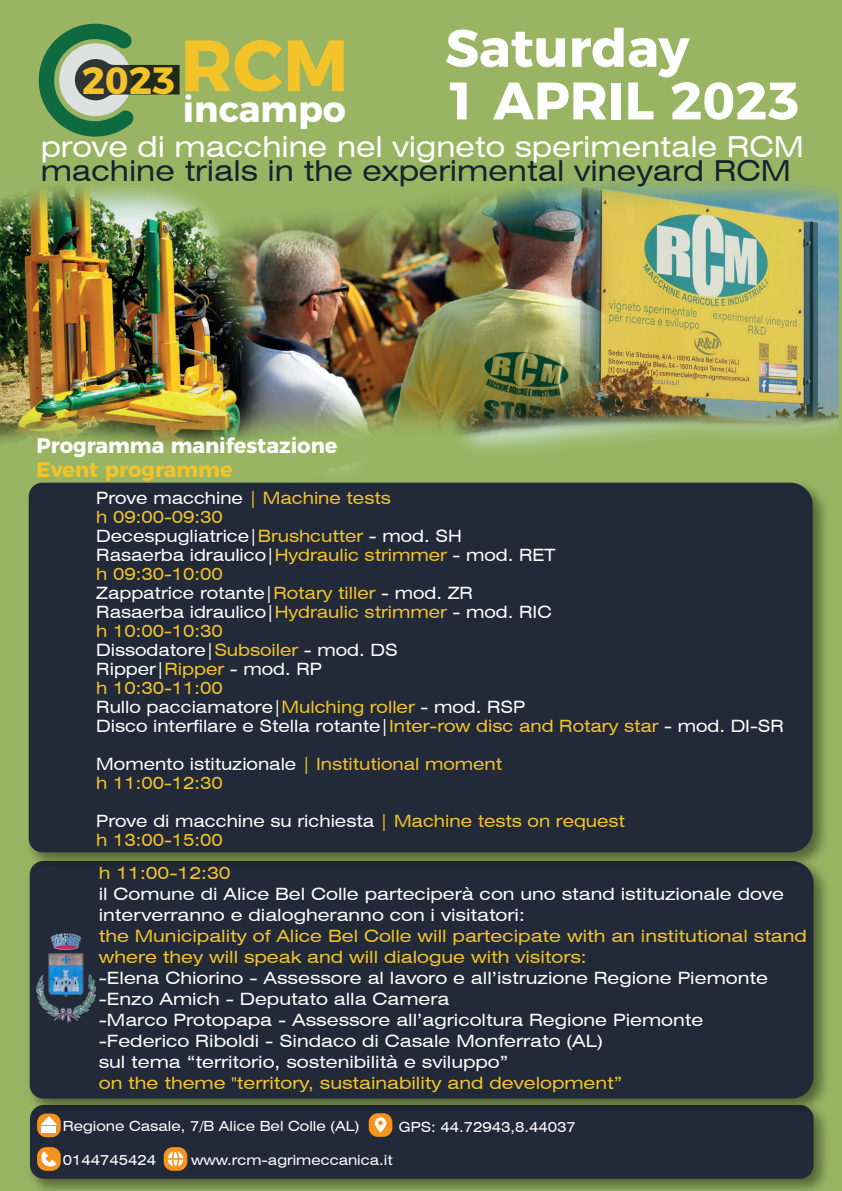
<style>
.page{position:relative;width:842px;height:1191px;background:#fff}
.page>*{position:absolute;margin:0;border:0;box-sizing:border-box;transform-origin:0 0}
.t1{font:700 72.4px "Montserrat";color:#f2c429}
.t2{font:700 52.6px/52.6px "Montserrat";color:#fff}
.t3{font:700 38px "Montserrat";color:#f2c429}
.t4{font:700 36.2px "Montserrat";color:#fff}
.t5{font:expanded 28.9px "Swiss 721 BT";color:#122331}
.t6{font:expanded 28.9px "Swiss 721 BT";color:#fff}
.t7{font:700 21px "Montserrat";color:#fff}
.t8{font:700 21px "Montserrat";color:#f2c429}
.t9{font:expanded 17px/19px "Swiss 721 BT";color:#fff}
.t10{font:expanded 17px/21px "Swiss 721 BT";color:#fff;scale:1.04 1}
.t11{font:expanded 17px/21px "Swiss 721 BT";color:#f2c429;scale:1.04 1}
.t12{font:expanded 17px/19px "Swiss 721 BT";color:#f2c429}
.t13{font:expanded 14px "Swiss 721 BT";color:#fff}
.s1{color:#f2c429}
.s2{color:#fff}
</style>
<div class="page">
<img style="left:0;top:0;width:838px;height:1147px">
<img style="left:22px;top:1120px;width:814px;height:71px">
<div style="left:30px;top:1105px;width:784px;height:73px;background:#222938;border-radius:14px"></div>
<svg style="left:37px;top:1113px;width:24px;height:24px"></svg>
<svg style="left:41px;top:1120px;width:16px;height:5px"></svg>
<div style="left:42px;top:1126px;width:14px;height:6px;background:#fff"></div>
<div style="left:369px;top:1113px;width:23px;height:23px;background:#f7931d;border-radius:9px"></div>
<svg style="left:375px;top:1120px;width:11px;height:12px"></svg>
<div style="left:37px;top:1147px;width:24px;height:23px;background:#f7931d;border-radius:9px"></div>
<svg style="left:41px;top:1151px;width:16px;height:16px"></svg>
<div style="left:164px;top:1147px;width:23px;height:23px;background:#f7931d;border-radius:9px"></div>
<svg style="left:168px;top:1151px;width:15px;height:15px"></svg>
<svg style="left:38px;top:24px;width:142px;height:113px;background:#6d8f61"></svg>
<img style="left:21px;top:853px;width:815px;height:267px">
<div style="left:30px;top:874px;width:784px;height:224px;background:#222938"></div>
<img style="left:36px;top:933px;width:59px;height:89px">
<img style="left:21px;top:474px;width:814px;height:400px">
<div style="left:29px;top:483px;width:784px;height:369px;background:#222938"></div>
<h3 class="t3" style="left:82px;top:49px;width:95px">2023</h3>
<h1 class="t1" style="left:180px;top:6px;width:170px">RCM</h1>
<h3 class="t4" style="left:183px;top:79px;width:165px">incampo</h3>
<h2 class="t2" style="left:445px;top:18px;width:356px">Saturday<br>1 APRIL 2023</h2>
<h3 class="t6" style="left:41px;top:130px;width:765px">prove di macchine nel vigneto sperimentale RCM</h3>
<h3 class="t5" style="left:41px;top:154px;width:752px">machine trials in the experimental vineyard RCM</h3>
<p class="t7" style="left:37px;top:428px;width:302px">Programma manifestazione</p>
<p class="t8" style="left:37px;top:452px;width:198px">Event programme</p>
<p class="t9" style="left:96px;top:488px;width:689px">Prove macchine <span class="s1">| Machine tests<br>h 09:00-09:30<br></span>Decespugliatrice|<span class="s1">Brushcutter</span> - mod. SH<br>Rasaerba idraulico|<span class="s1">Hydraulic strimmer</span> - mod. RET<br><span class="s1">h 09:30-10:00<br></span>Zappatrice rotante|<span class="s1">Rotary tiller</span> - mod. ZR<br>Rasaerba idraulico|<span class="s1">Hydraulic strimmer</span> - mod. RIC<br><span class="s1">h 10:00-10:30<br></span>Dissodatore|<span class="s1">Subsoiler</span> - mod. DS<br>Ripper|<span class="s1">Ripper</span> - mod. RP<br><span class="s1">h 10:30-11:00<br></span>Rullo pacciamatore|<span class="s1">Mulching roller</span> - mod. RSP<br>Disco interfilare e Stella rotante|<span class="s1">Inter-row disc and Rotary star</span> - mod. DI-SR</p>
<p class="t12" style="left:96px;top:754px;width:407px"><span class="s2">Momento istituzionale</span> | Institutional moment h 11:00-12:30</p>
<p class="t12" style="left:96px;top:811px;width:530px"><span class="s2">Prove di macchine su richiesta</span> | Machine tests on request h 13:00-15:00</p>
<p class="t11" style="left:99px;top:862px;width:128px">h 11:00-12:30</p>
<p class="t10" style="left:99px;top:883px;width:660px">il Comune di Alice Bel Colle parteciperà con uno stand istituzionale dove interverranno e dialogheranno con i visitatori:</p>
<p class="t11" style="left:99px;top:925px;width:682px">the Municipality of Alice Bel Colle will partecipate with an institutional stand where they will speak and will dialogue with visitors:</p>
<p class="t10" style="left:99px;top:967px;width:645px">-Elena Chiorino - Assessore al lavoro e all’istruzione Regione Piemonte -Enzo Amich - Deputato alla Camera<br>-Marco Protopapa - Assessore all’agricoltura Regione Piemonte -Federico Riboldi - Sindaco di Casale Monferrato (AL)<br>sul tema “territorio, sostenibilità e sviluppo”</p>
<p class="t11" style="left:99px;top:1072px;width:505px">on the theme "territory, sustainability and development”</p>
<p class="t13" style="left:63px;top:1117px;width:298px">Regione Casale, 7/B Alice Bel Colle (AL)</p>
<p class="t13" style="left:63px;top:1151px;width:95px">0144745424</p>
<p class="t13" style="left:191px;top:1151px;width:203px">www.rcm-agrimeccanica.it</p>
<p class="t13" style="left:399px;top:1118px;width:178px">GPS: 44.72943,8.44037</p>
</div>
